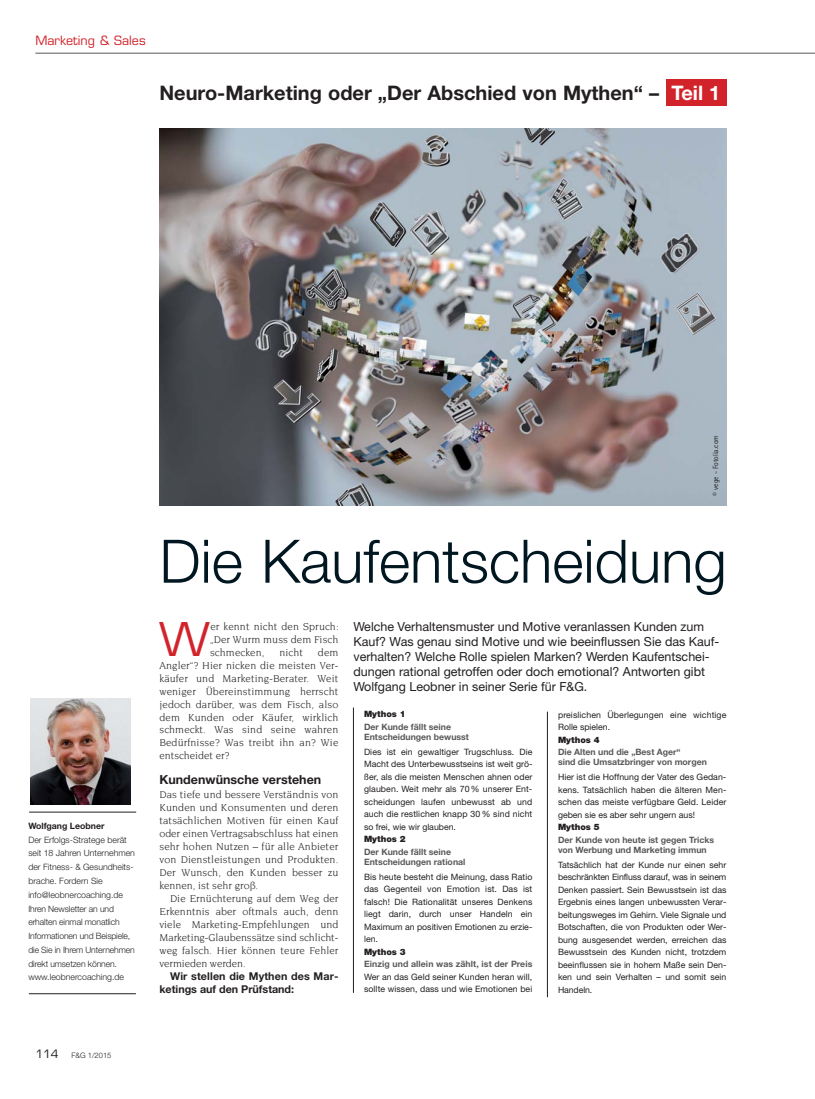
<style>
.page{position:relative;width:815px;height:1099px;background:#fff}
.page>*{position:absolute;margin:0;border:0;box-sizing:border-box;transform-origin:0 0}
.t1{font:300 60px "Helvetica Neue";color:#001722}
.t2{font:45.25px "Eurostile";color:#d2232a}
.t3{font:700 20px "Helvetica Neue";color:#231f20}
.t4{font:12.5px/15px "Helvetica Neue";color:#231f20}
.t5{font:700 12.5px "Helvetica Neue";color:#231f20}
.t6{font:12.5px "Eurostile";color:#d2232a}
.t7{font:10.75px/13px "Novarese";letter-spacing:.01em;color:#231f20;text-align:justify}
.t8{font:700 10.75px/13px "Helvetica Neue";letter-spacing:.01em;color:#231f20}
.t9{font:8.75px/12.5px "Helvetica Neue";letter-spacing:.01em;color:#231f20;text-align:justify}
.t10{font:300 8.75px/13.8px "Helvetica Neue";color:#231f20}
.t11{font:700 8.75px/10px "Helvetica Neue";color:#58595b}
.t12{font:900 8.75px "Helvetica Neue";color:#231f20}
.t13{font:700 8.75px "Helvetica Neue";color:#231f20}
.t14{font:7.5px "AT Rotis Sans Serif";color:#231f20}
.t15{font:300 7.5px "Helvetica Neue";color:#231f20}
.s1{color:#fff}
.s2{font-family:"Eurostile";font-weight:400;font-size:11.25px}
</style>
<div class="page">
<div style="left:666px;top:79px;width:60px;height:27px;background:#d2232a"></div>
<img style="left:159px;top:129px;width:567px;height:376px">
<hr style="left:35px;top:53px;width:780px;height:1px;background:#58595b">
<hr style="left:353px;top:707px;width:1px;height:285px;background:#231f20">
<hr style="left:547px;top:711px;width:1px;height:286px;background:#231f20">
<hr style="left:29px;top:811px;width:107px;height:1px;background:#231f20">
<hr style="left:29px;top:993px;width:107px;height:1px;background:#231f20">
<img style="left:30px;top:698px;width:100px;height:106px">
<h3 class="t6" style="left:35px;top:35px;width:112px">Marketing &amp; Sales</h3>
<h3 class="t3" style="left:159px;top:86px;width:562px">Neuro-Marketing oder „Der Abschied von Mythen“ – <span class="s1">Teil 1</span></h3>
<p class="t13" style="left:28px;top:822px;width:78px">Wolfgang Leobner</p>
<p class="t10" style="left:28px;top:833px;width:108px">Der Erfolgs-Stratege berät seit 18 Jahren Unternehmen der Fitness- &amp; Gesundheits&shy;brache. Fordern Sie info@leobnercoaching.de<br>Ihren Newsletter an und erhalten einmal monatlich<br>Informationen und Beispiele, die Sie in Ihrem Unternehmen direkt umsetzen können. www.leobnercoaching.de</p>
<p class="t15" style="left:35px;top:1052px;width:77px"><span class="s2">114</span> F&amp;G 1/2015</p>
<p class="t14" style="left:713px;top:495px;width:62px;rotate:-90deg">© vege - Fotolia.com</p>
<h1 class="t1" style="left:159px;top:540px;width:569px">Die Kaufentscheidung</h1>
<h2 class="t2" style="left:159px;top:621px;width:52px">W</h2>
<p class="t7" style="left:210px;top:620px;width:130px">er kennt nicht den Spruch: „Der Wurm muss dem Fisch schmecken,</p>
<p class="t7" style="left:159px;top:646px;width:180px;text-indent:158px">dem Angler“? Hier nicken die meisten Ver&shy;käufer und Marketing-Berater. Weit weniger Übereinstimmung herrscht jedoch darüber, was dem Fisch, also dem Kunden oder Käufer, wirklich schmeckt. Was sind seine wahren Bedürfnisse? Was treibt ihn an? Wie entscheidet er?</p>
<h3 class="t5" style="left:159px;top:775px;width:163px">Kundenwünsche verstehen</h3>
<p class="t7" style="left:159px;top:789px;width:181px">Das tiefe und bessere Verständnis von Kunden und Konsumenten und deren tatsächlichen Motiven für einen Kauf oder einen Vertragsabschluss hat einen sehr hohen Nutzen – für alle Anbieter von Dienstleistungen und Produkten.<br>Der Wunsch, den Kunden besser zu kennen, ist sehr groß.</p>
<p class="t7" style="left:159px;top:892px;width:180px;text-indent:11px">Die Ernüchterung auf dem Weg der Erkenntnis aber oftmals auch, denn viele Marketing-Empfehlungen und Marketing-Glaubenssätze sind schlicht - weg falsch. Hier können teure Fehler vermieden werden.</p>
<p class="t8" style="left:159px;top:970px;width:180px;text-indent:11px">Wir stellen die Mythen des Mar&shy;ketings auf den Prüfstand:</p>
<p class="t7" style="left:279px;top:646px;width:25px">nicht</p>
<p class="t4" style="left:353px;top:620px;width:367px">Welche Verhaltensmuster und Motive veranlassen Kunden zum Kauf? Was genau sind Motive und wie beeinflussen Sie das Kauf&shy;verhalten? Welche Rolle spielen Marken? Werden Kaufentschei&shy;dungen rational getroffen oder doch emotional? Antworten gibt Wolfgang Leobner in seiner Serie für F&amp;G.</p>
<p class="t12" style="left:364px;top:710px;width:43px">Mythos 1</p>
<p class="t11" style="left:364px;top:722px;width:106px">Der Kunde fällt seine<br>Entscheidungen bewusst</p>
<p class="t9" style="left:364px;top:746px;width:170px">Dies ist ein gewaltiger Trugschluss. Die Macht des Unterbewusstseins ist weit grö&shy;ßer, als die meisten Menschen ahnen oder glauben. Weit mehr als 70 % unserer Ent&shy;scheidungen laufen unbewusst ab und auch die restlichen knapp 30 % sind nicht so frei, wie wir glauben.</p>
<p class="t12" style="left:364px;top:835px;width:43px">Mythos 2</p>
<p class="t11" style="left:364px;top:847px;width:103px">Der Kunde fällt seine<br>Entscheidungen rational</p>
<p class="t9" style="left:364px;top:871px;width:170px">Bis heute besteht die Meinung, dass Ratio das Gegenteil von Emotion ist. Das ist falsch! Die Rationalität unseres Denkens liegt darin, durch unser Handeln ein Maximum an positiven Emotionen zu erzie&shy;len.</p>
<p class="t12" style="left:364px;top:948px;width:43px">Mythos 3</p>
<p class="t11" style="left:364px;top:959px;width:170px">Einzig und allein was zählt, ist der Preis</p>
<p class="t9" style="left:364px;top:971px;width:170px">Wer an das Geld seiner Kunden heran will, sollte wissen, dass und wie Emotionen bei</p>
<p class="t9" style="left:558px;top:709px;width:170px">preislichen Überlegungen eine wichtige<br>Rolle spielen.</p>
<p class="t12" style="left:558px;top:736px;width:43px">Mythos 4</p>
<p class="t11" style="left:558px;top:747px;width:150px">Die Alten und die „Best Ager“<br>sind die Umsatzbringer von morgen</p>
<p class="t9" style="left:558px;top:771px;width:170px">Hier ist die Hoffnung der Vater des Gedan&shy;kens. Tatsächlich haben die älteren Men&shy;schen das meiste verfügbare Geld. Leider geben sie es aber sehr ungern aus!</p>
<p class="t12" style="left:558px;top:823px;width:43px">Mythos 5</p>
<p class="t11" style="left:558px;top:835px;width:158px">Der Kunde von heute ist gegen Tricks von Werbung und Marketing immun</p>
<p class="t9" style="left:558px;top:859px;width:170px">Tatsächlich hat der Kunde nur einen sehr beschränkten Einfluss darauf, was in seinem Denken passiert. Sein Bewusstsein ist das Ergebnis eines langen unbewussten Verar&shy;beitungsweges im Gehirn. Viele Signale und Botschaften, die von Produkten oder Wer&shy;bung ausgesendet werden, erreichen das Bewusstsein des Kunden nicht, trotzdem beeinflussen sie in hohem Maße sein Den&shy;ken und sein Verhalten – und somit sein Handeln.</p>
</div>
